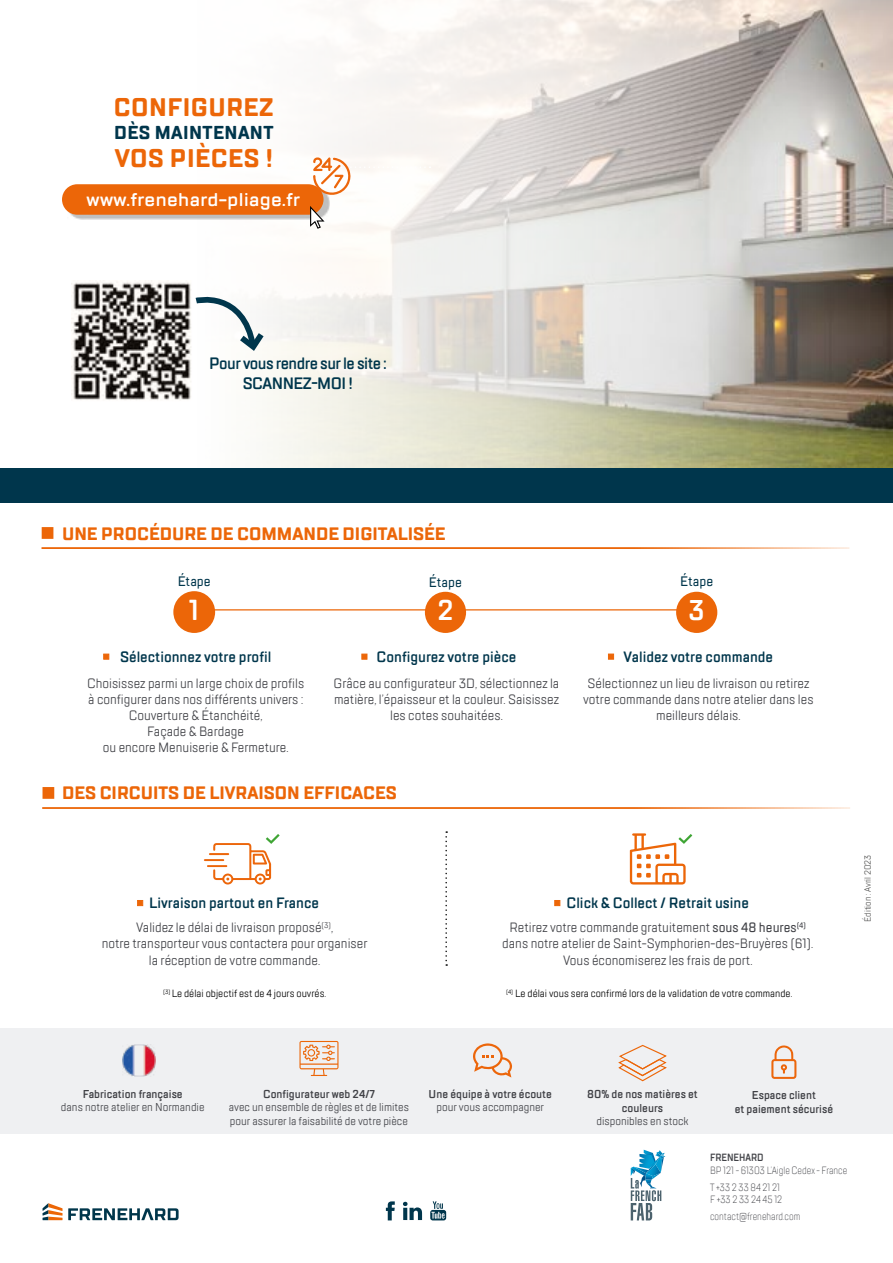
<style>
.page{position:relative;width:893px;height:1263px;background:#fff}
.page>*{position:absolute;margin:0;border:0;box-sizing:border-box;transform-origin:0 0}
.t1{font:600 28.95px "TT Lakes Condensed";color:#fff}
.t2{font:600 28.5px "TT Lakes Condensed";color:#fff}
.t3{font:700 25.5px "TT Lakes Condensed";letter-spacing:.02em;color:#ec6608}
.t4{font:700 25.35px "TT Lakes Condensed";letter-spacing:.02em;color:#ec6608}
.t5{font:700 18.75px "TT Lakes Condensed";letter-spacing:.02em;color:#00364c}
.t6{font:600 18.45px "TT Lakes";letter-spacing:.02em;color:#fff}
.t7{font:700 18px "TT Lakes Condensed";color:#ec6608}
.t8{font:600 16.5px/19.8px "TT Lakes Condensed";letter-spacing:-.03em;color:#00364c;text-align:center}
.t9{font:600 15px "TT Lakes Condensed";color:#00364c}
.t10{font:500 13.8px "TT Lakes Condensed";color:#00364c}
.t11{font:13.5px/16.2px "TT Lakes Condensed";color:#404146;text-align:center}
.t12{font:11.4px/13.6px "TT Lakes Condensed";color:#404146}
.t13{font:600 11.4px/13.6px "TT Lakes Condensed";color:#404146;text-align:center}
.t14{font:10.5px "TT Lakes Condensed";color:#000}
.t15{font:300 10.5px/16.8px "TT Lakes Condensed";color:#404146;scale:.9 1}
.t16{font:600 10.5px "TT Lakes Condensed";color:#404146;scale:.9 1}
.t17{font:9px "TT Lakes Condensed";color:#575756}
.s1{font-weight:500}
</style>
<div class="page">
<div style="left:0;top:1028px;width:893px;height:105px;background:#eff0f2"></div>
<img style="left:262px;top:0;width:631px;height:468px">
<svg style="left:43px;top:1203px;width:136px;height:17px"></svg>
<hr style="left:42px;top:547px;width:807px;height:2px;background:#ec6608">
<div style="left:42px;top:527px;width:11px;height:12px;background:#ec6608;border:2px solid #ec6608"></div>
<hr style="left:42px;top:807px;width:808px;height:2px;background:#ec6608">
<div style="left:43px;top:787px;width:11px;height:12px;background:#ec6608;border:2px solid #ec6608"></div>
<hr style="left:194px;top:609px;width:508px;height:1px;background:#ec6608">
<div style="left:173px;top:591px;width:42px;height:42px;background:#ec6608;border-radius:50%"></div>
<div style="left:425px;top:592px;width:41px;height:41px;background:#ec6608;border-radius:50%"></div>
<div style="left:676px;top:592px;width:41px;height:41px;background:#ec6608;border-radius:50%"></div>
<svg style="left:445px;top:831px;width:2px;height:135px"></svg>
<div style="left:67px;top:188px;width:263px;height:32px;background:#929292;opacity:.59"></div>
<div style="left:62px;top:184px;width:261px;height:31px;background:#ec6608;border-radius:15px"></div>
<svg style="left:310px;top:206px;width:15px;height:23px"></svg>
<svg style="left:103px;top:654px;width:6px;height:6px"></svg>
<svg style="left:361px;top:654px;width:6px;height:6px"></svg>
<svg style="left:608px;top:654px;width:6px;height:5px"></svg>
<svg style="left:554px;top:900px;width:6px;height:6px"></svg>
<svg style="left:137px;top:900px;width:6px;height:6px"></svg>
<div style="left:0;top:468px;width:893px;height:34px;background:#00364c"></div>
<img style="left:72px;top:281px;width:119px;height:119px">
<img style="left:123px;top:1044px;width:32px;height:32px">
<svg style="left:299px;top:1041px;width:39px;height:35px"></svg>
<svg style="left:473px;top:1043px;width:39px;height:34px"></svg>
<svg style="left:618px;top:1044px;width:49px;height:38px"></svg>
<svg style="left:631px;top:1150px;width:34px;height:70px"></svg>
<svg style="left:62px;top:157px;width:369px;height:38px"></svg>
<svg style="left:204px;top:834px;width:76px;height:50px"></svg>
<svg style="left:630px;top:833px;width:63px;height:51px"></svg>
<svg style="left:195px;top:289px;width:74px;height:66px"></svg>
<svg style="left:771px;top:1045px;width:25px;height:34px"></svg>
<svg style="left:386px;top:1201px;width:9px;height:19px"></svg>
<svg style="left:403px;top:1202px;width:19px;height:18px"></svg>
<svg style="left:430px;top:1201px;width:16px;height:19px"></svg>
<h3 class="t4" style="left:114px;top:91px;width:161px">CONFIGUREZ</h3>
<h3 class="t5" style="left:114px;top:120px;width:161px">DÈS MAINTENANT</h3>
<h3 class="t3" style="left:115px;top:141px;width:160px">VOS PIÈCES !</h3>
<h3 class="t6" style="left:87px;top:188px;width:215px">www.frenehard-pliage.fr</h3>
<p class="t8" style="left:209px;top:354px;width:179px">Pour vous rendre sur le site :<br>SCANNEZ-MOI !</p>
<h3 class="t7" style="left:62px;top:522px;width:385px">UNE PROCÉDURE DE COMMANDE DIGITALISÉE</h3>
<p class="t10" style="left:178px;top:572px;width:35px">Étape</p>
<h1 class="t1" style="left:189px;top:592px;width:11px">1</h1>
<h2 class="t2" style="left:437px;top:592px;width:18px">2</h2>
<h2 class="t2" style="left:689px;top:592px;width:18px">3</h2>
<p class="t10" style="left:429px;top:573px;width:35px">Étape</p>
<p class="t10" style="left:680px;top:572px;width:35px">Étape</p>
<p class="t9" style="left:120px;top:648px;width:153px">Sélectionnez votre profil</p>
<p class="t11" style="left:87px;top:675px;width:219px">Choisissez parmi un large choix de profils à configurer dans nos différents univers :<br>Couverture &amp; Étanchéité,<br>Façade &amp; Bardage<br>ou encore Menuiserie &amp; Fermeture.</p>
<p class="t9" style="left:377px;top:648px;width:141px">Configurez votre pièce</p>
<p class="t11" style="left:334px;top:675px;width:227px">Grâce au configurateur 3D, sélectionnez la matière, l’épaisseur et la couleur. Saisissez les cotes souhaitées.</p>
<h3 class="t7" style="left:62px;top:781px;width:336px">DES CIRCUITS DE LIVRAISON EFFICACES</h3>
<p class="t9" style="left:624px;top:648px;width:151px">Validez votre commande</p>
<p class="t11" style="left:583px;top:675px;width:232px">Sélectionnez un lieu de livraison ou retirez votre commande dans notre atelier dans les meilleurs délais.</p>
<p class="t9" style="left:149px;top:893px;width:171px">Livraison partout en France</p>
<p class="t9" style="left:566px;top:893px;width:184px">Click &amp; Collect / Retrait usine</p>
<p class="t11" style="left:102px;top:919px;width:267px">Validez le délai de livraison proposé<sup>(3)</sup>,<br>notre transporteur vous contactera pour organiser la réception de votre commande.</p>
<p class="t11" style="left:502px;top:919px;width:313px">Retirez votre commande gratuitement <span class="s1">sous 48 heures</span><sup>(4) </sup>dans notre atelier de Saint-Symphorien-des-Bruyères (61).<br>Vous économiserez les frais de port.</p>
<p class="t14" style="left:163px;top:987px;width:165px"><sup>(3)</sup> Le délai objectif est de 4 jours ouvrés.</p>
<p class="t14" style="left:506px;top:987px;width:288px"><sup>(4)</sup> Le délai vous sera confirmé lors de la validation de votre commande.</p>
<p class="t17" style="left:862px;top:922px;width:69px;rotate:-90deg">Édition : Avril 2023</p>
<p class="t13" style="left:83px;top:1087px;width:101px">Fabrication française</p>
<p class="t12" style="left:61px;top:1100px;width:145px">dans notre atelier en Normandie</p>
<p class="t13" style="left:263px;top:1087px;width:113px">Configurateur web 24/7</p>
<p class="t12" style="left:229px;top:1100px;width:182px">avec un ensemble de règles et de limites pour assurer la faisabilité de votre pièce</p>
<p class="t13" style="left:429px;top:1087px;width:125px">Une équipe à votre écoute</p>
<p class="t12" style="left:436px;top:1100px;width:109px">pour vous accompagner</p>
<p class="t13" style="left:587px;top:1087px;width:112px">80% de nos matières et couleurs</p>
<p class="t12" style="left:596px;top:1114px;width:94px">disponibles en stock</p>
<p class="t13" style="left:735px;top:1088px;width:100px">Espace client<br>et paiement sécurisé</p>
<p class="t16" style="left:710px;top:1151px;width:61px">FRENEHARD</p>
<p class="t15" style="left:710px;top:1162px;width:154px">BP 121 - 61303 L’Aigle Cedex - France<br>T +33 2 33 84 21 21</p>
<p class="t15" style="left:710px;top:1191px;width:102px">F +33 2 33 24 45 12 contact@frenehard.com</p>
</div>
